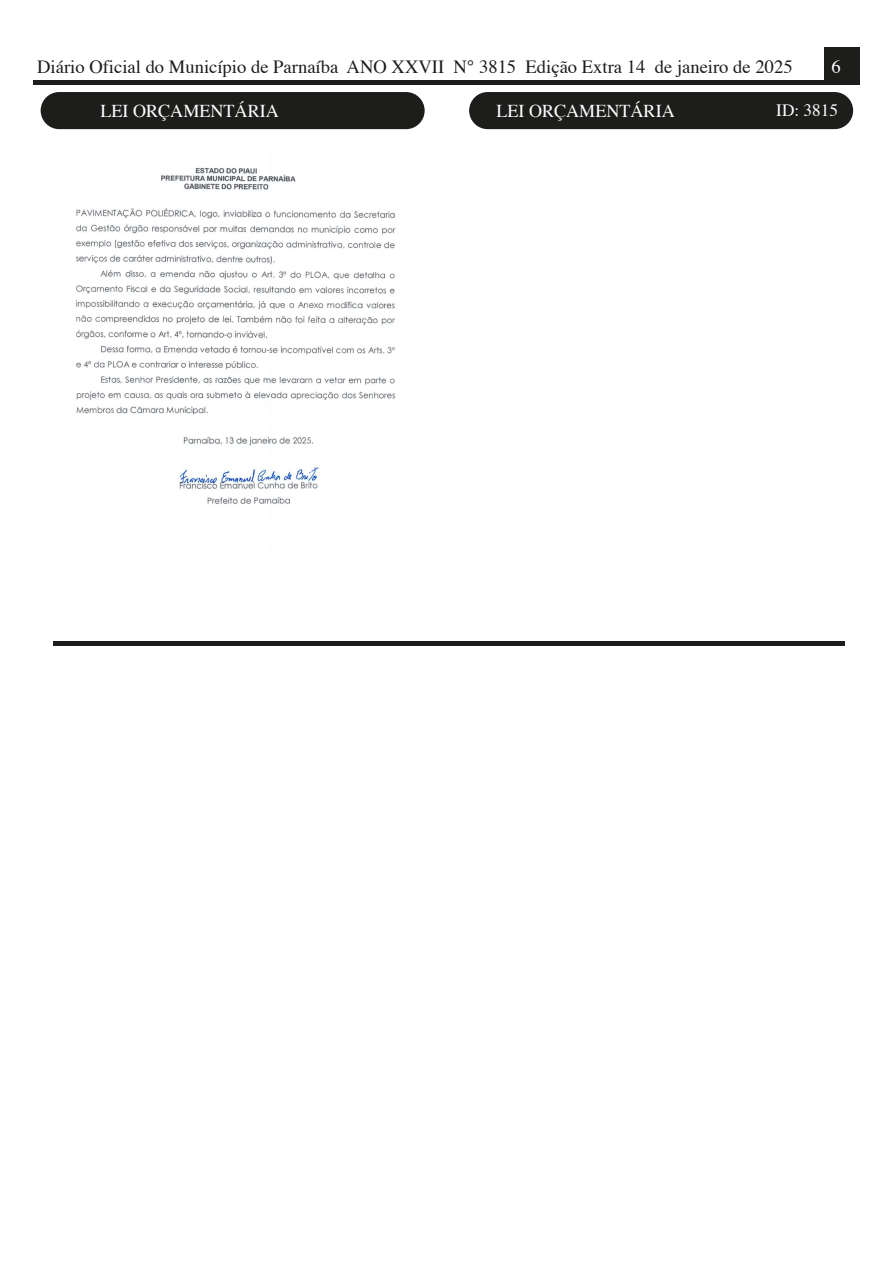
<style>
.page{position:relative;width:893px;height:1263px;background:#fff}
.page>*{position:absolute;margin:0;border:0;box-sizing:border-box;transform-origin:0 0}
.t1{font:18.6px "Times";color:#1d1d1b}
.t2{font:18.6px "Times";color:#fff}
.t3{font:18.15px "Times";color:#fff}
.t4{font:17.25px "Times";color:#fff}
</style>
<div class="page">
<div style="left:33px;top:80px;width:792px;height:5px;background:#1d1d1b"></div>
<div style="left:53px;top:641px;width:791px;height:5px;background:#1d1d1b"></div>
<div style="left:824px;top:47px;width:35px;height:38px;background:#1d1d1b"></div>
<div style="left:469px;top:92px;width:384px;height:37px;background:#1d1d1b;border-radius:19px"></div>
<div style="left:41px;top:92px;width:384px;height:37px;background:#1d1d1b;border-radius:19px"></div>
<img style="left:76px;top:167px;width:320px;height:337px">
<p class="t1" style="left:37px;top:49px;width:757px">Diário Oficial do Município de Parnaíba ANO XXVII N° 3815 Edição Extra 14 de janeiro de 2025</p>
<p class="t2" style="left:831px;top:49px;width:11px">6</p>
<p class="t3" style="left:100px;top:94px;width:180px">LEI ORÇAMENTÁRIA</p>
<p class="t3" style="left:496px;top:94px;width:180px">LEI ORÇAMENTÁRIA</p>
<p class="t4" style="left:776px;top:94px;width:63px">ID: 3815</p>
</div>
